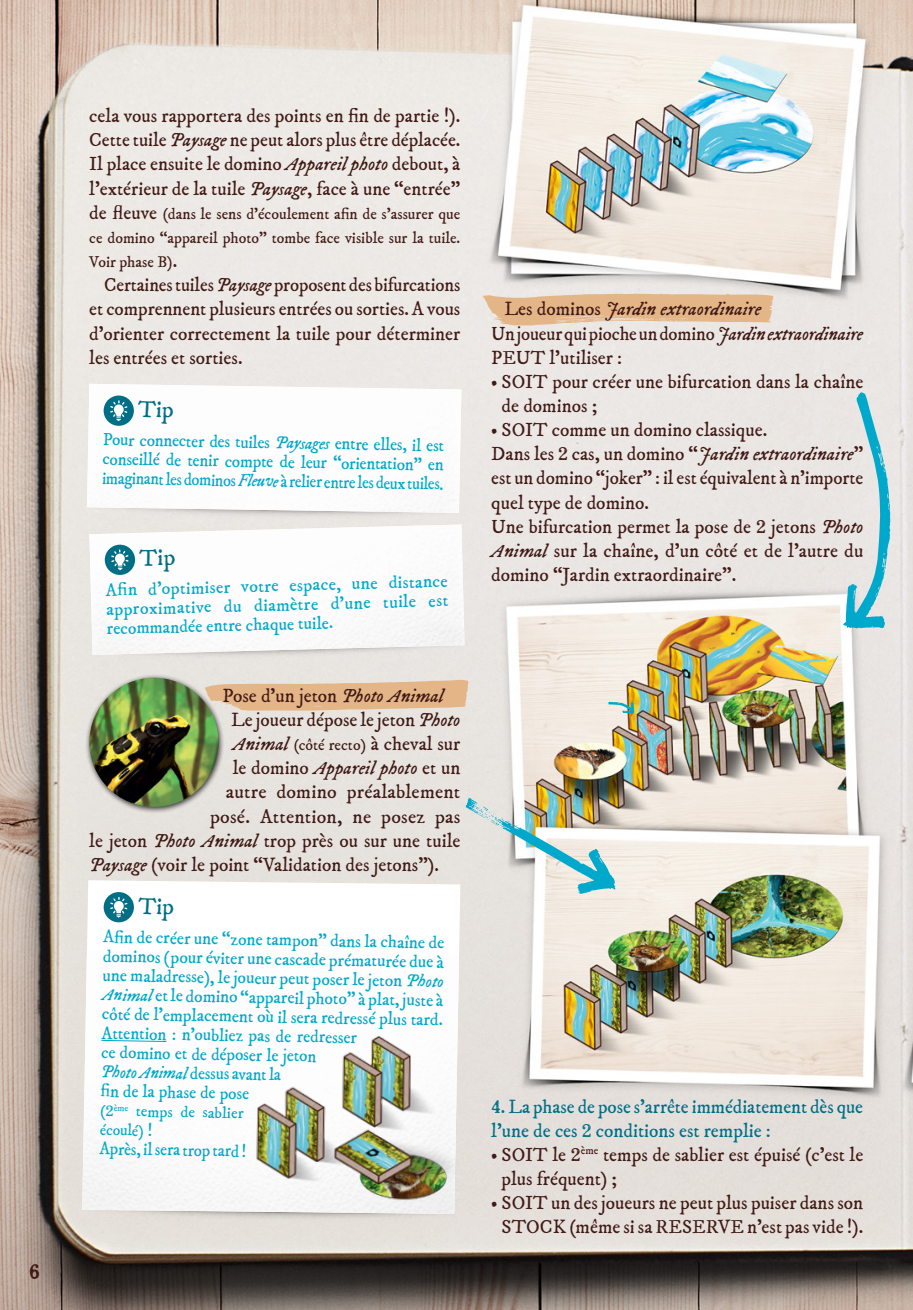
<style>
.page{position:relative;width:913px;height:1310px;background:#fff}
.page>*{position:absolute;margin:0;border:0;box-sizing:border-box;transform-origin:0 0}
.t1{font:500 21px "Appareo";color:#411a15}
.TXT_courant{font:19.25px/24.2px "IM FELL DW Pica PRO Roman";color:#411a15;text-align:justify}
.TXT_courant-2{font:19.25px/24.2px "IM FELL DW Pica PRO Roman";color:#006f86}
.TXT_courant-3{font:19.25px "IM FELL DW Pica PRO Italic";color:#411a15}
.Texte_tips{font:17.5px/19.2px "IM FELL DW Pica PRO Roman";color:#00a9cb;text-align:justify}
.Texte_tips-2{font:17.5px "IM FELL DW Pica PRO Roman";color:#00a9cb;scale:.96 1}
.TXT_courant-4{font:15.75px/24.2px "IM FELL DW Pica PRO Roman";color:#411a15;text-align:justify}
.Texte_tips-3{font:15.75px/19.2px "IM FELL DW Pica PRO Roman";color:#00a9cb}
.s1{font-family:"IM FELL DW Pica PRO Italic"}
.s2{font-size:19.25px}
.s3{font-family:"IM FELL DW Pica PRO Italic";font-size:19.25px}
.s4{font-family:"IM FELL DW Pica PRO Roman"}
.s5{font-family:"Appareo";font-weight:500}
.s6{font-size:17.5px}
</style>
<div class="page">
<img style="left:0;top:0;width:913px;height:1310px">
<div style="left:85px;top:674px;width:140px;height:139px;background:#000;opacity:.75"></div>
<img style="left:89px;top:678px;width:129px;height:129px;border-radius:65px">
<img style="left:87px;top:384px;width:374px;height:129px">
<div style="left:103px;top:395px;width:31px;height:31px;background:#006f86;border-radius:50%"></div>
<svg style="left:110px;top:400px;width:17px;height:21px"></svg>
<svg style="left:82px;top:880px;width:378px;height:128px"></svg>
<img style="left:82px;top:950px;width:377px;height:264px">
<div style="left:103px;top:892px;width:31px;height:30px;background:#006f86;border-radius:50%"></div>
<svg style="left:110px;top:897px;width:17px;height:20px"></svg>
<img style="left:89px;top:524px;width:375px;height:131px">
<div style="left:105px;top:544px;width:30px;height:31px;background:#006f86;border-radius:50%"></div>
<svg style="left:111px;top:549px;width:18px;height:21px"></svg>
<img style="left:176px;top:1008px;width:436px;height:239px">
<svg style="left:608px;top:702px;width:26px;height:12px"></svg>
<svg style="left:205px;top:679px;width:264px;height:31px;background:#e4bd97"></svg>
<svg style="left:483px;top:294px;width:290px;height:32px;background:#e5be98"></svg>
<svg style="left:843px;top:392px;width:47px;height:236px;background:#aed6dc"></svg>
<img style="left:466px;top:798px;width:149px;height:96px">
<svg style="left:101px;top:1039px;width:66px;height:3px"></svg>
<svg style="left:138px;top:400px;width:35px;height:24px"></svg>
<svg style="left:139px;top:549px;width:36px;height:23px"></svg>
<svg style="left:138px;top:897px;width:36px;height:24px"></svg>
<p class="t1" style="left:29px;top:1257px;width:12px">6</p>
<p class="TXT_courant" style="left:89px;top:104px;width:373px">cela vous rapportera des points en fin de partie !).<br>Cette tuile <span class="s1">Paysage</span> ne peut alors plus être déplacée.<br>Il place ensuite le domino <span class="s1">Appareil photo</span> debout, à l’extérieur de la tuile <span class="s1">Paysage</span>, face à une “entrée”</p>
<p class="TXT_courant-4" style="left:89px;top:202px;width:372px"><span class="s2">de fleuve</span> (dans le sens d’écoulement afin de s’assurer que ce domino “appareil photo” tombe face visible sur la tuile.<br>Voir phase B)<span class="s2">.</span></p>
<p class="TXT_courant" style="left:89px;top:273px;width:372px;text-indent:15px">Certaines tuiles <span class="s1">Paysage</span> proposent des bifurcations et comprennent plusieurs entrées ou sorties. A vous d’orienter correctement la tuile pour déterminer les entrées et sorties.</p>
<p class="Texte_tips" style="left:103px;top:430px;width:343px;rotate:1deg">Pour connecter des tuiles <span class="s1">Paysages</span> entre elles, il est conseillé de tenir compte de leur “orientation” en imaginant les dominos <span class="s1">Fleuve</span> à relier entre les deux tuiles.</p>
<p class="Texte_tips" style="left:106px;top:579px;width:344px;rotate:-1deg">Afi n d’optimiser votre espace, une distance approximative du diamètre d’une tuile est</p>
<p class="Texte_tips" style="left:106px;top:620px;width:228px;rotate:-2deg">recommandée entre chaque tuile.</p>
<p class="TXT_courant" style="left:222px;top:684px;width:223px">Pose d’un jeton <span class="s1">Photo Animal</span></p>
<p class="TXT_courant" style="left:231px;top:708px;width:231px">Le joueur dépose le jeton <span class="s1">Photo</span></p>
<p class="TXT_courant-4" style="left:233px;top:733px;width:229px"><span class="s3">Animal</span> (côté recto) <span class="s2">à cheval sur</span></p>
<p class="TXT_courant-3" style="left:233px;top:757px;width:229px"><span class="s4">le domino</span> Appareil photo <span class="s4">et un</span></p>
<p class="TXT_courant" style="left:226px;top:780px;width:236px">autre domino préalablement</p>
<p class="TXT_courant" style="left:210px;top:804px;width:252px">posé. Attention, ne posez pas</p>
<p class="TXT_courant" style="left:89px;top:829px;width:372px">le jeton <span class="s1">Photo Animal</span> trop près ou sur une tuile</p>
<p class="TXT_courant" style="left:89px;top:853px;width:351px"><span class="s1">Paysage</span> (voir le point “Validation des jetons”).</p>
<p class="Texte_tips" style="left:103px;top:927px;width:343px;rotate:1deg">Afi n de créer une “zone tampon” dans la chaîne de dominos (pour éviter une cascade prématurée due à une maladresse), le joueur peut poser le jeton <span class="s1">Photo Animal</span> et le domino “appareil photo” à plat, juste à côté de l’emplacement où il sera redressé plus tard.</p>
<p class="Texte_tips" style="left:102px;top:1023px;width:257px;text-align:left;rotate:1deg">Attention : n’oubliez pas de redresser ce domino et de déposer le jeton<br><span class="s1">Photo Animal</span> dessus avant la<br>fi n de la phase de pose</p>
<p class="Texte_tips-3" style="left:100px;top:1101px;width:145px;rotate:1deg">(<span class="s5">2</span><sup>ème</sup> temps de sablier écoulé) <span class="s6">!</span></p>
<p class="Texte_tips-2" style="left:100px;top:1137px;width:155px;rotate:1deg">Après, il sera trop tard !</p>
<p class="TXT_courant-3" style="left:504px;top:298px;width:258px"><span class="s4">Les dominos</span> Jardin extraordinaire</p>
<p class="TXT_courant" style="left:491px;top:321px;width:374px">Un joueur qui pioche un domino <span class="s1">Jardin extraordinaire<br></span>PEUT l’utiliser :</p>
<p class="TXT_courant" style="left:502px;top:370px;width:363px;text-indent:-10px">• SOIT pour créer une bifurcation dans la chaîne de dominos ;</p>
<p class="TXT_courant" style="left:491px;top:418px;width:278px">• SOIT comme un domino classique.</p>
<p class="TXT_courant" style="left:491px;top:442px;width:374px">Dans les <span class="s5">2</span> cas, un domino “<span class="s1">Jardin extraordinaire</span>” est un domino “joker” : il est équivalent à n’importe quel type de domino.</p>
<p class="TXT_courant" style="left:491px;top:515px;width:374px">Une bifurcation permet la pose de <span class="s5">2</span> jetons <span class="s1">Photo Animal</span> sur la chaîne, d’un côté et de l’autre du domino “Jardin extraordinaire”.</p>
<p class="TXT_courant-2" style="left:491px;top:1094px;width:373px"><span class="s5">4</span>. La phase de pose s’arrête immédiatement dès que l’une de ces <span class="s5">2</span> conditions est remplie :</p>
<p class="TXT_courant" style="left:502px;top:1142px;width:363px;text-indent:-10px">• SOIT le <span class="s5">2</span><sup>ème</sup> temps de sablier est épuisé (c’est le plus fréquent) ;</p>
<p class="TXT_courant" style="left:491px;top:1191px;width:374px;text-align:center">• SOIT un des joueurs ne peut plus puiser dans son<br>STOCK (même si sa RESERVE n’est pas vide !).</p>
</div>
